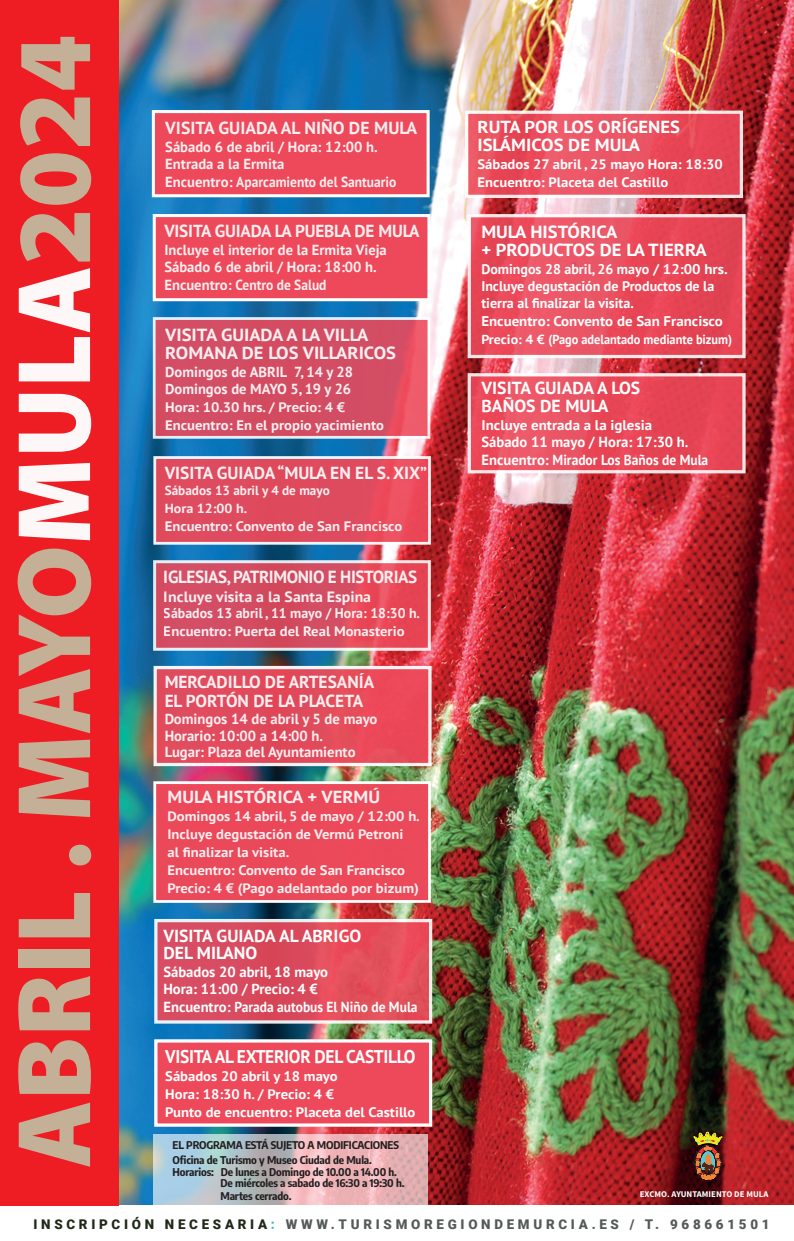
<style>
.page{position:relative;width:794px;height:1241px;background:#fff}
.page>*{position:absolute;margin:0;border:0;box-sizing:border-box;transform-origin:0 0}
.t1{font:900 105.7px "Myriad Pro";color:#c3b49b;scale:.95 1}
.t2{font:700 18.38px "PT Sans";letter-spacing:-.02em;color:#fff;scale:.95 1}
.t3{font:700 17.5px/18.1px "PT Sans";color:#fff;scale:1.06 1}
.t4{font:700 17.5px "PT Sans";letter-spacing:-.025em;color:#fff}
.t5{font:700 17.41px/17.4px "PT Sans";color:#fff}
.t6{font:700 17.41px/17.9px "PT Sans";color:#fff;scale:1.07 1}
.t7{font:700 14.88px "PT Sans";color:#fff;scale:1.06 1}
.t8{font:700 14.53px/17.5px "PT Sans";color:#fff}
.t9{font:700 14px/16.8px "PT Sans";color:#fff}
.t10{font:700 14px "PT Sans";color:#fff;scale:1.06 1}
.t11{font:700 13.74px/18.1px "PT Sans";color:#fff;scale:1.06 1}
.t12{font:700 13.65px/17.9px "PT Sans";color:#fff;scale:1.07 1}
.t13{font:900 13.39px "Roboto";letter-spacing:.275em;color:#545959}
.t14{font:700 13.12px "PT Sans";color:#fff;scale:1.06 1}
.t15{font:700 13.12px/17.9px "PT Sans";color:#fff}
.t16{font:700 10.5px/14.9px "Encode Sans Condensed";letter-spacing:-.01em;color:#231f20;scale:1.07 1}
.t17{font:700 8.75px "Source Sans Pro";color:#fff}
.s1{color:#fff}
.s2{color:#1f2918}
.s3{color:#30bec1}
</style>
<div class="page">
<img style="left:118px;top:1px;width:675px;height:1203px">
<svg style="left:693px;top:1130px;width:29px;height:52px;background:#78532b"></svg>
<svg style="left:153px;top:1134px;width:275px;height:71px;background:#cdbcc2"></svg>
<div style="left:154px;top:918px;width:278px;height:105px;background:linear-gradient(to right,#d44b62,#e74f59);border:3px solid #fff"></div>
<div style="left:154px;top:1039px;width:278px;height:87px;background:#ed495a;border:3px solid #fff"></div>
<svg style="left:465px;top:111px;width:278px;height:87px;background:#ea5d6b"></svg>
<svg style="left:467px;top:214px;width:278px;height:144px;background:#e95564"></svg>
<div style="left:467px;top:373px;width:278px;height:100px;background:linear-gradient(to right,#ed5464,#e54252);border:3px solid #fff"></div>
<div style="left:0;top:0;width:118px;height:1205px;background:#ee1d23"></div>
<div style="left:153px;top:665px;width:278px;height:101px;background:#e24a5c;border:3px solid #fff"></div>
<svg style="left:153px;top:317px;width:277px;height:121px;background:#d6576c"></svg>
<div style="left:152px;top:110px;width:277px;height:87px;background:#ed495a;border:3px solid #fff"></div>
<div style="left:153px;top:214px;width:277px;height:87px;background:#ed495a;border:3px solid #fff"></div>
<div style="left:153px;top:456px;width:278px;height:88px;background:linear-gradient(to right,#db4a5f,#e84c5d);border:3px solid #fff"></div>
<div style="left:153px;top:560px;width:278px;height:90px;background:linear-gradient(to right,#cc4e66,#e64858);border:3px solid #fff"></div>
<div style="left:153px;top:781px;width:278px;height:121px;background:#ed495a;border:3px solid #fff"></div>
<h1 class="t1" style="left:-6px;top:1167px;width:1194px;rotate:-90deg">ABRIL . MAYO<span class="s1">MULA</span>2024</h1>
<p class="t6" style="left:477px;top:117px;width:191px">RUTA POR LOS ORÍGENES<br>ISLÁMICOS DE MULA</p>
<p class="t12" style="left:477px;top:155px;width:231px">Sábados 27 abril , 25 mayo Hora: 18:30<br>Encuentro: Placeta del Castillo</p>
<p class="t3" style="left:481px;top:222px;width:214px">MULA HISTÓRICA<br>+ PRODUCTOS DE LA TIERRA</p>
<p class="t9" style="left:481px;top:261px;width:248px">Domingos 28 abril, 26 mayo / 12:00 hrs.<br>Incluye degustación de Productos de la tierra al finalizar la visita.</p>
<p class="t10" style="left:481px;top:312px;width:229px">Encuentro: Convento de San Francisco</p>
<p class="t14" style="left:481px;top:331px;width:238px">Precio: 4 € (Pago adelantado mediante bizum)</p>
<p class="t5" style="left:481px;top:379px;width:160px">VISITA GUIADA A LOS<br>BAÑOS DE MULA</p>
<p class="t10" style="left:481px;top:415px;width:162px">Incluye entrada a la iglesia</p>
<p class="t8" style="left:481px;top:433px;width:228px">Sábado 11 mayo / Hora: 17:30 h.<br>Encuentro: Mirador Los Baños de Mula</p>
<p class="t5" style="left:165px;top:119px;width:253px">VISITA GUIADA AL NIÑO DE MULA</p>
<p class="t8" style="left:165px;top:137px;width:233px">Sábado 6 de abril / Hora: 12:00 h.<br>Entrada a la Ermita<br>Encuentro: Aparcamiento del Santuario</p>
<p class="t5" style="left:164px;top:222px;width:257px">VISITA GUIADA LA PUEBLA DE MULA</p>
<p class="t8" style="left:164px;top:240px;width:224px">Incluye el interior de la Ermita Vieja<br>Sábado 6 de abril / Hora: 18:00 h.<br>Encuentro: Centro de Salud</p>
<p class="t3" style="left:165px;top:325px;width:219px">VISITA GUIADA A LA VILLA<br>ROMANA DE LOS VILLARICOS</p>
<p class="t8" style="left:165px;top:362px;width:189px">Domingos de ABRIL 7, 14 y 28<br>Domingos de MAYO 5, 19 y 26</p>
<p class="t11" style="left:165px;top:398px;width:208px">Hora: 10.30 hrs. / Precio: 4 €<br>Encuentro: En el propio yacimiento</p>
<p class="t5" style="left:165px;top:464px;width:264px">VISITA GUIADA “MULA EN EL S. XIX”</p>
<p class="t15" style="left:165px;top:481px;width:167px">Sábados 13 abril y 4 de mayo<br>Hora 12:00 h.</p>
<p class="t12" style="left:165px;top:517px;width:223px">Encuentro: Convento de San Francisco</p>
<p class="t4" style="left:164px;top:565px;width:255px">IGLESIAS, PATRIMONIO E HISTORIAS</p>
<p class="t7" style="left:164px;top:586px;width:197px">Incluye visita a la Santa Espina</p>
<p class="t9" style="left:164px;top:604px;width:258px">Sábados 13 abril , 11 mayo / Hora: 18:30 h.</p>
<p class="t11" style="left:164px;top:622px;width:229px">Encuentro: Puerta del Real Monasterio</p>
<p class="t5" style="left:164px;top:672px;width:211px;line-height:19.2px">MERCADILLO DE ARTESANÍA<br>EL PORTÓN DE LA PLACETA</p>
<p class="t8" style="left:164px;top:710px;width:214px;line-height:16.6px">Domingos 14 de abril y 5 de mayo<br>Horario: 10:00 a 14:00 h.<br>Lugar: Plaza del Ayuntamiento</p>
<p class="t6" style="left:167px;top:787px;width:200px">MULA HISTÓRICA + VERMÚ</p>
<p class="t12" style="left:167px;top:806px;width:237px">Domingos 14 abril, 5 de mayo / 12:00 h.<br>Incluye degustación de Vermú Petroni<br>al finalizar la visita.<br>Encuentro: Convento de San Francisco Precio: 4 € (Pago adelantado por bizum)</p>
<p class="t5" style="left:163px;top:926px;width:199px">VISITA GUIADA AL ABRIGO<br>DEL MILANO</p>
<p class="t8" style="left:163px;top:962px;width:256px">Sábados 20 abril, 18 mayo<br>Hora: 11:00 / Precio: 4 €<br>Encuentro: Parada autobus El Niño de Mula</p>
<p class="t2" style="left:165px;top:1044px;width:265px">VISITA AL EXTERIOR DEL CASTILLO</p>
<p class="t11" style="left:165px;top:1066px;width:238px">Sábados 20 abril y 18 mayo<br>Hora: 18:30 h. / Precio: 4 €<br>Punto de encuentro: Placeta del Castillo</p>
<p class="t16" style="left:172px;top:1136px;width:213px">EL PROGRAMA ESTÁ SUJETO A MODIFICACIONES<br>Oficina de Turismo y Museo Ciudad de Mula.</p>
<p class="t16" style="left:220px;top:1164px;width:174px;line-height:11.4px;text-indent:-48px">Horarios: De lunes a Domingo de 10.00 a 14.00 h.<br>De miércoles a sabado de 16:30 a 19:30 h.</p>
<p class="t16" style="left:220px;top:1187px;width:68px">Martes cerrado.</p>
<p class="t17" style="left:640px;top:1188px;width:130px">EXCMO. AYUNTAMIENTO DE MULA</p>
<p class="t13" style="left:33px;top:1214px;width:737px"><span class="s2">INSCRIPCIÓN NECESARIA</span><span class="s3">:</span> WWW.TURISMOREGIONDEMURCIA.ES / T. 968661501</p>
</div>
